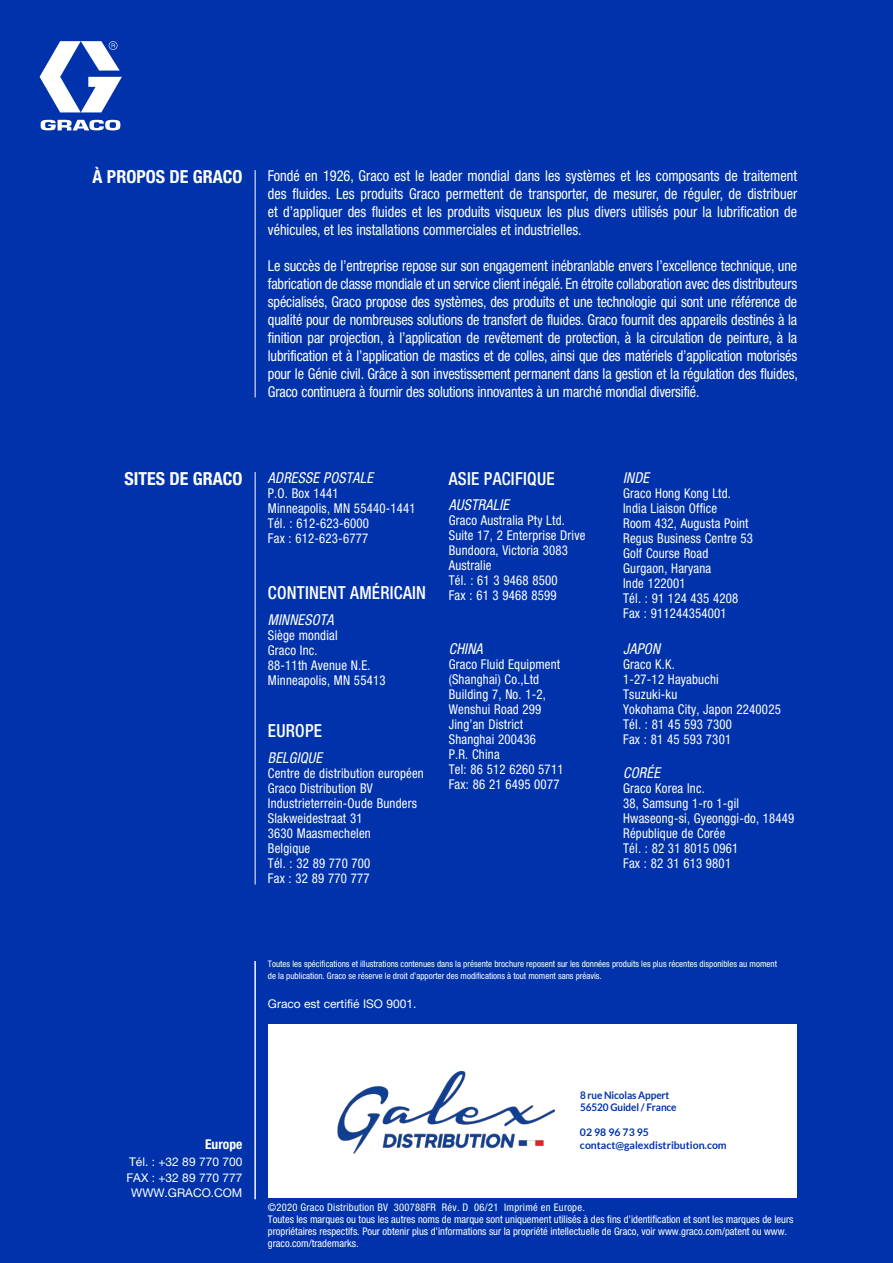
<style>
.page{position:relative;width:893px;height:1263px;background:#0033ab}
.page>*{position:absolute;margin:0;border:0;box-sizing:border-box;transform-origin:0 0}
.t1{font:500 condensed 18px "Helvetica Neue LT Std";letter-spacing:.015em;color:#fff;scale:.95 1}
.t2{font:700 condensed 18px "Helvetica Neue LT Std";color:#fff}
.t3{font:condensed 15px/18px "Helvetica Neue LT Std";letter-spacing:-.005em;color:#fff;text-align:justify;scale:.95 1}
.t4{font:italic condensed 15px "Helvetica Neue LT Std";letter-spacing:.015em;color:#fff;scale:.95 1}
.t5{font:condensed 13.5px/15px "Helvetica Neue LT Std";letter-spacing:.015em;color:#fff;scale:.95 1}
.t6{font:700 condensed 13.5px "Helvetica Neue LT Std";color:#fff}
.t7{font:12px/16.5px "Helvetica Neue LT Std";color:#fff}
.t8{font:condensed 10.5px/12px "Helvetica Neue LT Std";color:#fff}
.t9{font:700 10.5px/12.6px "Lato";color:#0033ab}
.t10{font:700 10.5px/12px "Lato";color:#0033ab;scale:.95 1}
.t11{font:condensed 9px/12px "Helvetica Neue LT Std";color:#fff}
</style>
<div class="page">
<div style="left:268px;top:1025px;width:529px;height:173px;background:#fff"></div>
<svg style="left:40px;top:41px;width:82px;height:89px"></svg>
<hr style="left:255px;top:170px;width:1px;height:227px;background:#fff">
<hr style="left:255px;top:961px;width:1px;height:238px;background:#fff">
<hr style="left:255px;top:472px;width:1px;height:412px;background:#fff">
<img style="left:337px;top:1071px;width:218px;height:83px">
<p class="t2" style="left:93px;top:166px;width:151px">À PROPOS DE GRACO</p>
<p class="t3" style="left:268px;top:166px;width:559px">Fondé en 1926, Graco est le leader mondial dans les systèmes et les composants de traitement des fluides. Les produits Graco permettent de transporter, de mesurer, de réguler, de distribuer et d’appliquer des fluides et les produits visqueux les plus divers utilisés pour la lubrification de véhicules, et les installations commerciales et industrielles.</p>
<p class="t3" style="left:268px;top:256px;width:559px">Le succès de l’entreprise repose sur son engagement inébranlable envers l’excellence technique, une fabrication de classe mondiale et un service client inégalé. En étroite collaboration avec des distributeurs spécialisés, Graco propose des systèmes, des produits et une technologie qui sont une référence de qualité pour de nombreuses solutions de transfert de fluides. Graco fournit des appareils destinés à la finition par projection, à l’application de revêtement de protection, à la circulation de peinture, à la lubrification et à l’application de mastics et de colles, ainsi que des matériels d’application motorisés pour le Génie civil. Grâce à son investissement permanent dans la gestion et la régulation des fluides, Graco continuera à fournir des solutions innovantes à un marché mondial diversifié.</p>
<p class="t2" style="left:124px;top:468px;width:119px">SITES DE GRACO</p>
<p class="t4" style="left:268px;top:469px;width:112px">ADRESSE POSTALE</p>
<p class="t5" style="left:268px;top:485px;width:157px">P.O. Box 1441<br>Minneapolis, MN 55440-1441<br>Tél. : 612-623-6000<br>Fax : 612-623-6777</p>
<p class="t1" style="left:268px;top:582px;width:168px">CONTINENT AMÉRICAIN</p>
<p class="t4" style="left:268px;top:611px;width:71px">MINNESOTA</p>
<p class="t5" style="left:268px;top:627px;width:125px">Siège mondial<br>Graco Inc.<br>88-11th Avenue N.E.<br>Minneapolis, MN 55413</p>
<p class="t1" style="left:268px;top:720px;width:59px">EUROPE</p>
<p class="t4" style="left:268px;top:749px;width:59px">BELGIQUE</p>
<p class="t5" style="left:268px;top:765px;width:166px">Centre de distribution européen<br>Graco Distribution BV<br>Industrieterrein-Oude Bunders<br>Slakweidestraat 31<br>3630 Maasmechelen<br>Belgique<br>Tél. : 32 89 770 700<br>Fax : 32 89 770 777</p>
<p class="t1" style="left:449px;top:468px;width:113px">ASIE PACIFIQUE</p>
<p class="t4" style="left:449px;top:496px;width:65px">AUSTRALIE</p>
<p class="t5" style="left:449px;top:513px;width:145px">Graco Australia Pty Ltd.<br>Suite 17, 2 Enterprise Drive<br>Bundoora, Victoria 3083<br>Australie<br>Tél. : 61 3 9468 8500<br>Fax : 61 3 9468 8599</p>
<p class="t4" style="left:449px;top:640px;width:37px">CHINA</p>
<p class="t5" style="left:449px;top:657px;width:122px">Graco Fluid Equipment (Shanghai) Co.,Ltd<br>Building 7, No. 1-2,<br>Wenshui Road 299<br>Jing’an District<br>Shanghai 200436<br>P.R. China<br>Tel: 86 512 6260 5711<br>Fax: 86 21 6495 0077</p>
<p class="t4" style="left:623px;top:469px;width:29px">INDE</p>
<p class="t5" style="left:623px;top:485px;width:138px">Graco Hong Kong Ltd.<br>India Liaison Office<br>Room 432, Augusta Point<br>Regus Business Centre 53<br>Golf Course Road<br>Gurgaon, Haryana<br>Inde 122001<br>Tél. : 91 124 435 4208<br>Fax : 911244354001</p>
<p class="t4" style="left:623px;top:640px;width:40px">JAPON</p>
<p class="t5" style="left:623px;top:657px;width:167px">Graco K.K.<br>1-27-12 Hayabuchi<br>Tsuzuki-ku<br>Yokohama City, Japon 2240025<br>Tél. : 81 45 593 7300<br>Fax : 81 45 593 7301</p>
<p class="t4" style="left:623px;top:764px;width:40px">CORÉE</p>
<p class="t5" style="left:623px;top:780px;width:182px">Graco Korea Inc.<br>38, Samsung 1-ro 1-gil<br>Hwaseong-si, Gyeonggi-do, 18449<br>République de Corée<br>Tél. : 82 31 8015 0961<br>Fax : 82 31 613 9801</p>
<p class="t11" style="left:268px;top:958px;width:511px">Toutes les spécifications et illustrations contenues dans la présente brochure reposent sur les données produits les plus récentes disponibles au moment de la publication. Graco se réserve le droit d’apporter des modifications à tout moment sans préavis.</p>
<p class="t7" style="left:268px;top:995px;width:150px">Graco est certifié ISO 9001.</p>
<p class="t6" style="left:205px;top:1136px;width:39px">Europe</p>
<p class="t7" style="left:126px;top:1153px;width:117px">Tél. : +32 89 770 700<br>FAX : +32 89 770 777</p>
<p class="t7" style="left:131px;top:1184px;width:113px">WWW.GRACO.COM</p>
<p class="t10" style="left:580px;top:1089px;width:103px">8 rue Nicolas Appert<br>56520 Guidel / France</p>
<p class="t9" style="left:580px;top:1126px;width:148px">02 98 96 73 95 contact@galexdistribution.com</p>
<p class="t8" style="left:268px;top:1201px;width:527px">©2020 Graco Distribution BV 300788FR Rév. D 06/21 Imprimé en Europe.<br>Toutes les marques ou tous les autres noms de marque sont uniquement utilisés à des fins d’identification et sont les marques de leurs propriétaires respectifs. Pour obtenir plus d’informations sur la propriété intellectuelle de Graco, voir www.graco.com/patent ou www. graco.com/trademarks.</p>
</div>
